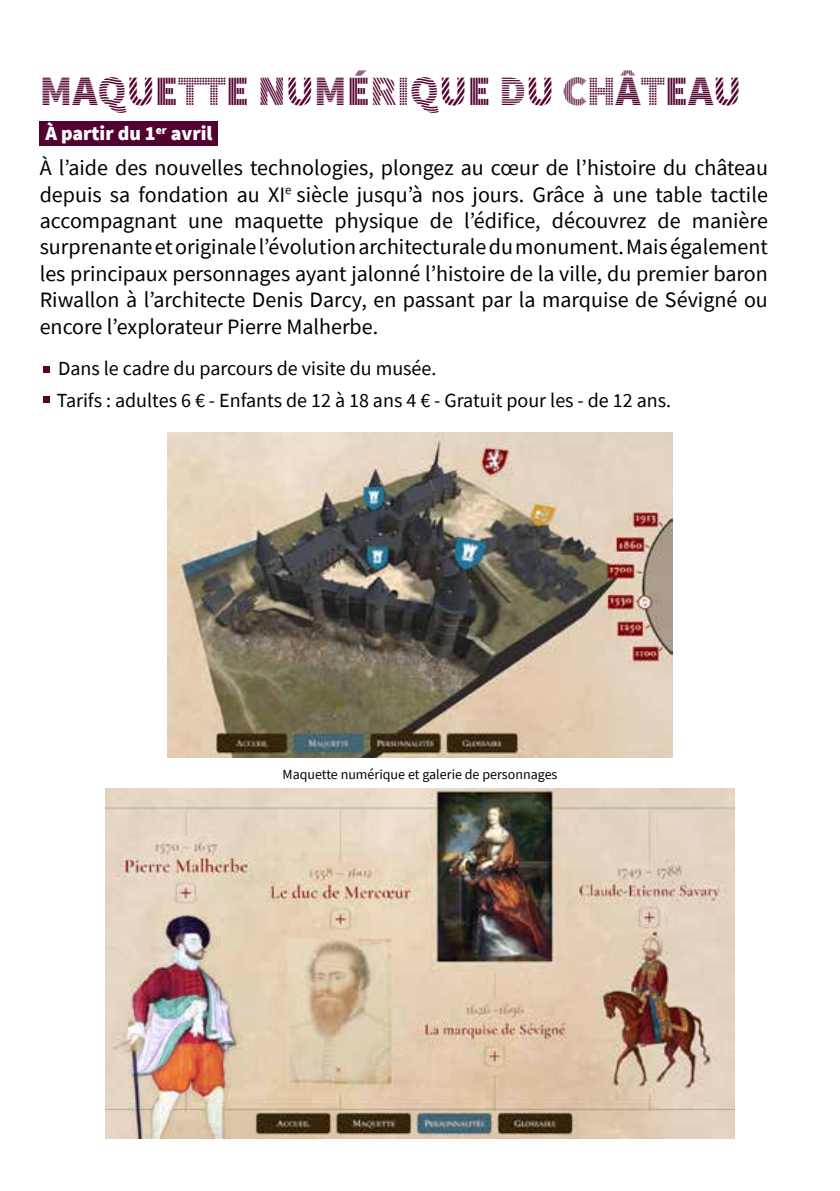
<style>
.page{position:relative;width:840px;height:1191px;background:#fff}
.page>*{position:absolute;margin:0;border:0;box-sizing:border-box;transform-origin:0 0}
.t1{font:42px "Source Sans Pro DISPLAY";color:#520130}
.t2{font:22px/26.4px "Source Sans Pro";color:#000;text-align:justify}
.t3{font:20px/31.6px "Source Sans Pro";color:#000}
.t4{font:900 20px "Source Sans Pro";color:#fff}
.t5{font:14px "Source Sans Pro";color:#000}
</style>
<div class="page">
<div style="left:40px;top:122px;width:178px;height:24px;background:#520130"></div>
<img style="left:167px;top:432px;width:505px;height:325px">
<svg style="left:43px;top:396px;width:6px;height:6px"></svg>
<svg style="left:43px;top:366px;width:6px;height:6px"></svg>
<img style="left:106px;top:789px;width:628px;height:349px">
<h1 class="t1" style="left:40px;top:69px;width:703px">MAQUETTE NUMÉRIQUE DU CHÂTEAU</h1>
<p class="t4" style="left:45px;top:120px;width:168px">À partir du 1<sup>er</sup> avril</p>
<p class="t2" style="left:40px;top:154px;width:729px">À l’aide des nouvelles technologies, plongez au cœur de l’histoire du château depuis sa fondation au XI<sup>e</sup> siècle jusqu’à nos jours. Grâce à une table tactile accompagnant une maquette physique de l’édifice, découvrez de manière surprenante et originale l’évolution architecturale du monument. Mais également les principaux personnages ayant jalonné l’histoire de la ville, du premier baron Riwallon à l’architecte Denis Darcy, en passant par la marquise de Sévigné ou encore l’explorateur Pierre Malherbe.</p>
<p class="t3" style="left:57px;top:352px;width:615px">Dans le cadre du parcours de visite du musée.<br>Tarifs : adultes 6 € - Enfants de 12 à 18 ans 4 € - Gratuit pour les - de 12 ans.</p>
<p class="t5" style="left:282px;top:765px;width:276px">Maquette numérique et galerie de personnages</p>
</div>
